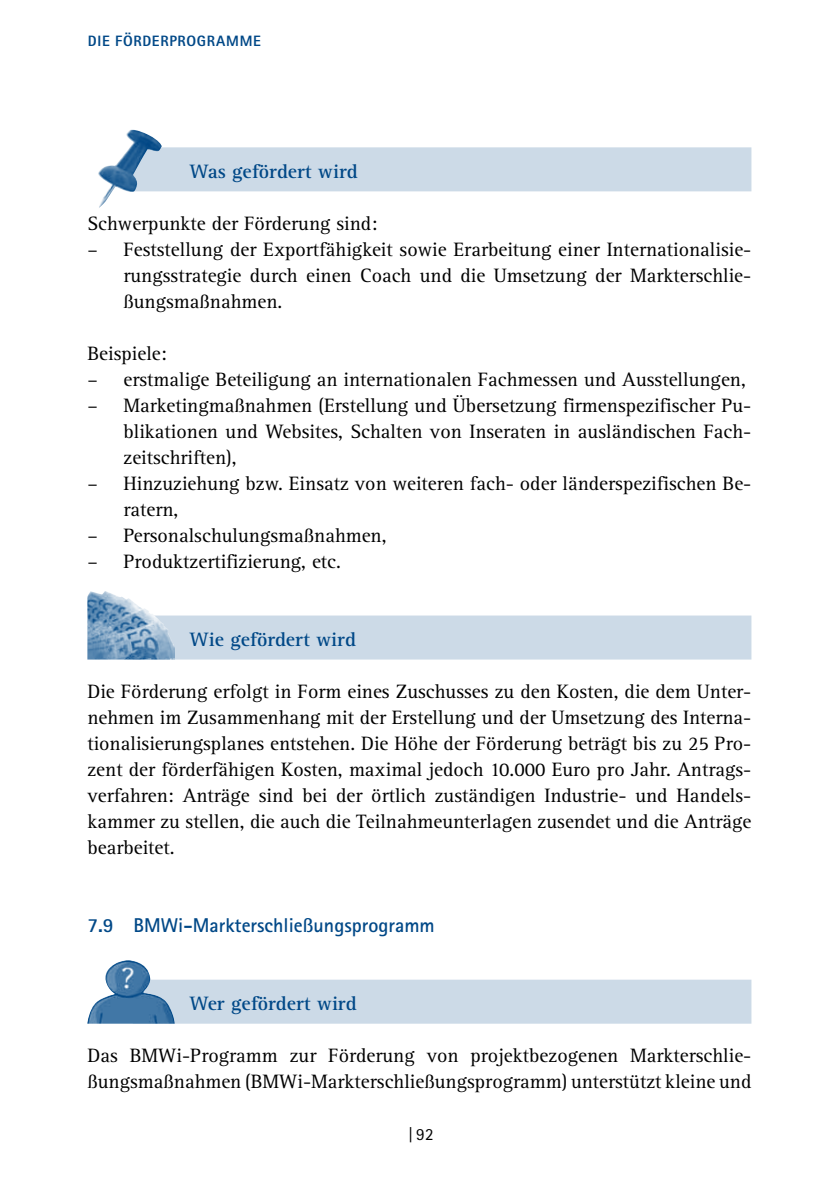
<style>
.page{position:relative;width:840px;height:1191px;background:#fff}
.page>*{position:absolute;margin:0;border:0;box-sizing:border-box;transform-origin:0 0}
.t1{font:20px/26px "Rotis Serif";color:#000;text-align:justify}
.t2{font:700 20px "Rotis Serif";color:#004887}
.t3{font:700 20px "Rotis Sans Serif";color:#004887}
.t4{font:17px "Rotis Sans Serif";color:#000}
.t5{font:800 15px "Rotis Sans Serif";color:#004887}
</style>
<div class="page">
<div style="left:133px;top:147px;width:618px;height:44px;background:#ccdae7"></div>
<div style="left:133px;top:615px;width:618px;height:44px;background:#ccdae7"></div>
<div style="left:133px;top:979px;width:618px;height:44px;background:#ccdae7"></div>
<img style="left:98px;top:130px;width:64px;height:78px">
<img style="left:87px;top:591px;width:88px;height:68px">
<img style="left:87px;top:960px;width:87px;height:63px">
<p class="t5" style="left:88px;top:31px;width:8px">DIE</p>
<p class="t5" style="left:115px;top:31px;width:10px">FÖRDERPROGR</p>
<p class="t5" style="left:216px;top:31px;width:22px">AMME</p>
<p class="t2" style="left:189px;top:159px;width:169px">Was gefördert wird</p>
<p class="t1" style="left:87px;top:211px;width:291px">Schwerpunkte der Förderung sind:</p>
<p class="t1" style="left:123px;top:237px;width:629px;text-indent:-36px">– Feststellung der Exportfähigkeit sowie Erarbeitung einer Internationalisie&shy;rungsstrategie durch einen Coach und die Umsetzung der Markterschlie&shy;ßungsmaßnahmen.</p>
<p class="t1" style="left:87px;top:341px;width:81px">Beispiele:</p>
<p class="t1" style="left:87px;top:367px;width:659px">– erstmalige Beteiligung an internationalen Fachmessen und Ausstellungen,</p>
<p class="t1" style="left:123px;top:393px;width:629px;text-indent:-36px">– Marketingmaßnahmen (Erstellung und Übersetzung firmenspezifischer Pu&shy;blikationen und Websites, Schalten von Inseraten in ausländischen Fach&shy;zeitschriften),</p>
<p class="t1" style="left:123px;top:471px;width:629px;text-indent:-36px">– Hinzuziehung bzw. Einsatz von weiteren fach- oder länderspezifischen Be&shy;ratern,</p>
<p class="t1" style="left:87px;top:523px;width:300px">– Personalschulungsmaßnahmen,</p>
<p class="t1" style="left:87px;top:549px;width:255px">– Produktzertifizierung, etc.</p>
<p class="t2" style="left:189px;top:627px;width:168px">Wie gefördert wird</p>
<p class="t1" style="left:87px;top:679px;width:665px">Die Förderung erfolgt in Form eines Zuschusses zu den Kosten, die dem Unter&shy;nehmen im Zusammenhang mit der Erstellung und der Umsetzung des Interna&shy;tionalisierungsplanes entstehen. Die Höhe der Förderung beträgt bis zu 25 Pro&shy;zent der förderfähigen Kosten, maximal jedoch 10.000 Euro pro Jahr. Antrags&shy;verfahren: Anträge sind bei der örtlich zuständigen Industrie- und Handels&shy;kammer zu stellen, die auch die Teilnahmeunterlagen zusendet und die Anträge bearbeitet.</p>
<p class="t3" style="left:87px;top:912px;width:349px">7.9 BMWi-Markterschließungsprogramm</p>
<p class="t2" style="left:189px;top:991px;width:168px">Wer gefördert wird</p>
<p class="t1" style="left:87px;top:1043px;width:665px">Das BMWi-Programm zur Förderung von projektbezogenen Markterschlie&shy;ßungsmaßnahmen (BMWi-Markterschließungsprogramm) unterstützt kleine und</p>
<p class="t4" style="left:408px;top:1124px;width:26px">|92</p>
</div>
